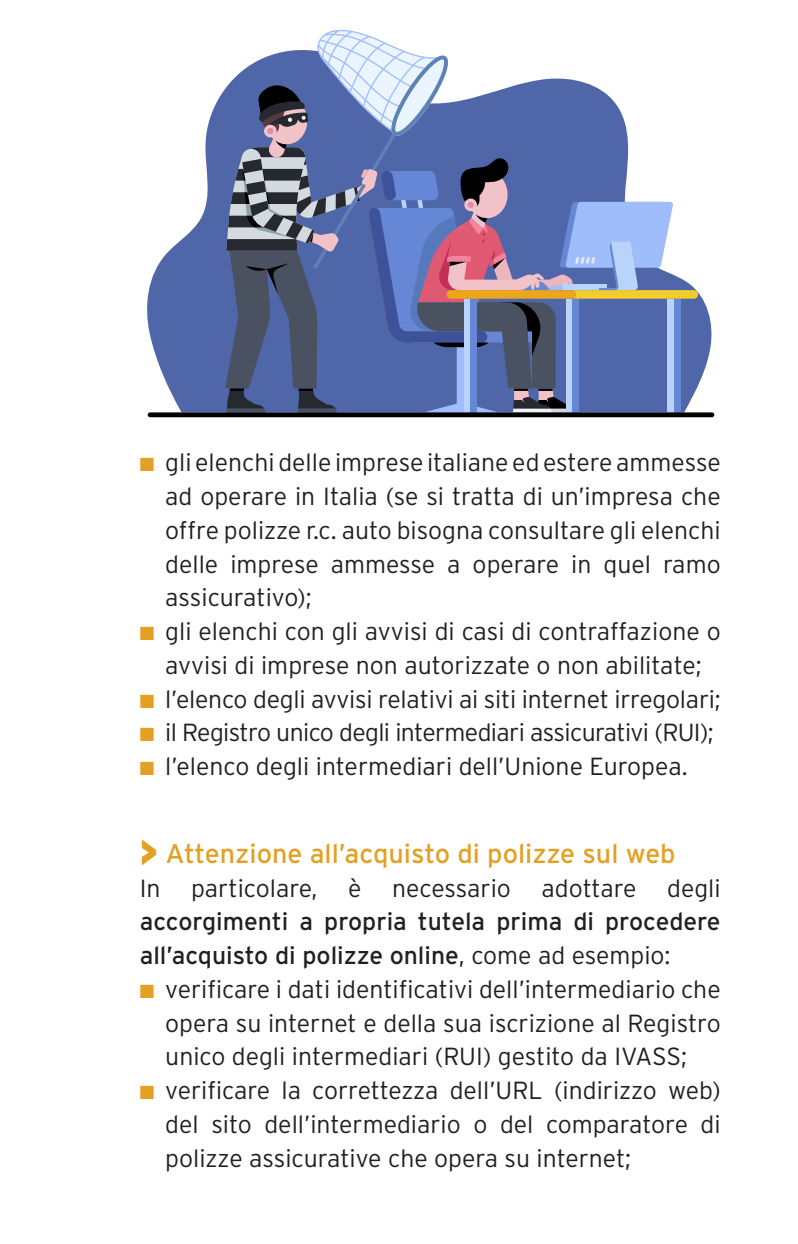
<style>
.page{position:relative;width:798px;height:1244px;background:#fff}
.page>*{position:absolute;margin:0;border:0;box-sizing:border-box;transform-origin:0 0}
.t1{font:27px "Interstate";color:#e3a023}
.t2{font:300 24.75px/33.8px "Interstate";color:#231f20;text-align:justify}
.t3{font:24.75px/33.8px "Interstate";color:#231f20}
.t4{font:300 24.75px "Interstate";letter-spacing:-.025em;color:#231f20}
.s1{color:#e3a023}
.s2{font-weight:900;font-size:36px}
.s3{font-weight:300}
</style>
<div class="page">
<svg style="left:147px;top:89px;width:565px;height:323px"></svg>
<svg style="left:225px;top:30px;width:472px;height:382px"></svg>
<div style="left:446px;top:290px;width:129px;height:9px;background:#eba61c;border-radius:4px"></div>
<div style="left:464px;top:299px;width:6px;height:113px;background:#b8d4fa"></div>
<div style="left:470px;top:299px;width:7px;height:113px;background:#6687d6"></div>
<div style="left:566px;top:299px;width:6px;height:113px;background:#b8d4fa"></div>
<div style="left:572px;top:299px;width:7px;height:113px;background:#6687d6"></div>
<div style="left:667px;top:299px;width:6px;height:113px;background:#b8d4fa"></div>
<div style="left:673px;top:299px;width:7px;height:113px;background:#6687d6"></div>
<div style="left:148px;top:412px;width:566px;height:5px;background:#000;border-radius:2px"></div>
<p class="t2" style="left:165px;top:445px;width:556px;text-indent:-26px"><span class="s1">■</span> gli elenchi delle imprese italiane ed estere ammesse ad operare in Italia (se si tratta di un’impresa che offre polizze r.c. auto bisogna consultare gli elenchi delle imprese ammesse a operare in quel ramo assicurativo);</p>
<p class="t2" style="left:140px;top:614px;width:582px;text-align:center"><span class="s1">■</span> gli elenchi con gli avvisi di casi di contraffazione o avvisi di imprese non autorizzate o non abilitate;</p>
<p class="t2" style="left:140px;top:682px;width:582px"><span class="s1">■</span> l’elenco degli avvisi relativi ai siti internet irregolari;</p>
<p class="t4" style="left:140px;top:719px;width:575px"><span class="s1">■</span> il Registro unico degli intermediari assicurativi (RUI);</p>
<p class="t2" style="left:140px;top:749px;width:549px"><span class="s1">■</span> l’elenco degli intermediari dell’Unione Europea.</p>
<p class="t1" style="left:140px;top:838px;width:537px"><span class="s2">&gt;</span> Attenzione all’acquisto di polizze sul web</p>
<p class="t2" style="left:140px;top:871px;width:582px">In particolare, è necessario adottare degli</p>
<p class="t3" style="left:140px;top:904px;width:582px">accorgimenti a propria tutela prima di procedere all’acquisto di polizze online<span class="s3">, come ad esempio:</span></p>
<p class="t2" style="left:165px;top:972px;width:556px;text-indent:-26px"><span class="s1">■</span> verificare i dati identificativi dell’intermediario che opera su internet e della sua iscrizione al Registro unico degli intermediari (RUI) gestito da IVASS;</p>
<p class="t2" style="left:165px;top:1073px;width:556px;text-indent:-26px"><span class="s1">■</span> verificare la correttezza dell’URL (indirizzo web) del sito dell’intermediario o del comparatore di polizze assicurative che opera su internet;</p>
</div>
